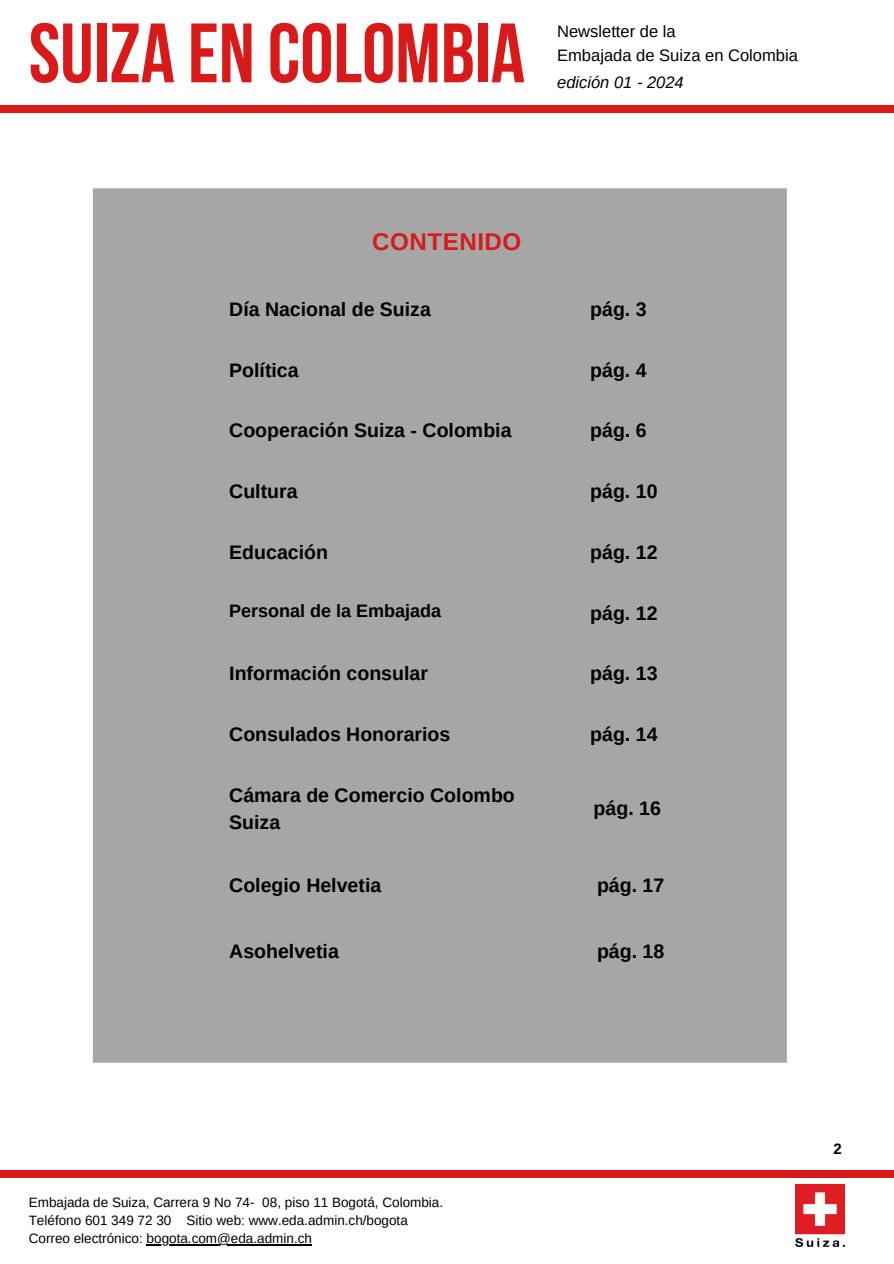
<style>
.page{position:relative;width:894px;height:1264px;background:#fff}
.page>*{position:absolute;margin:0;border:0;box-sizing:border-box;transform-origin:0 0}
.t1{font:700 84px "Bebas Neue";color:#d81a1a}
.t2{font:700 24.15px "Arimo";letter-spacing:.02em;color:#d81a1a}
.t3{font:700 19.5px/27px "Arimo";color:#000}
.t4{font:700 18px "Arimo";color:#000}
.t5{font:16.5px/24.8px "Arimo";color:#000}
.t6{font:italic 16.5px "Arimo";color:#000}
.t7{font:700 15px "Arimo";color:#000}
.t8{font:13.5px "Arimo";color:#000}
</style>
<div class="page">
<div style="left:0;top:105px;width:893px;height:8px;background:#d81a1a"></div>
<img style="left:795px;top:1184px;width:49px;height:62px">
<div style="left:0;top:1169px;width:893px;height:8px;background:#d81a1a"></div>
<hr style="left:147px;top:1244px;width:165px;height:1px;background:#000">
<div style="left:93px;top:188px;width:693px;height:874px;background:#a6a6a6"></div>
<hr style="left:213px;top:280px;width:3px;height:703px;background:#a6a6a6">
<hr style="left:574px;top:280px;width:2px;height:703px;background:#a6a6a6">
<hr style="left:677px;top:280px;width:3px;height:703px;background:#a6a6a6">
<hr style="left:213px;top:277px;width:467px;height:3px;background:#a6a6a6">
<hr style="left:213px;top:338px;width:467px;height:2px;background:#a6a6a6">
<hr style="left:213px;top:399px;width:467px;height:2px;background:#a6a6a6">
<hr style="left:213px;top:460px;width:467px;height:2px;background:#a6a6a6">
<hr style="left:213px;top:520px;width:467px;height:3px;background:#a6a6a6">
<hr style="left:213px;top:581px;width:467px;height:2px;background:#a6a6a6">
<hr style="left:213px;top:642px;width:467px;height:2px;background:#a6a6a6">
<hr style="left:213px;top:703px;width:467px;height:2px;background:#a6a6a6">
<hr style="left:213px;top:763px;width:467px;height:3px;background:#a6a6a6">
<hr style="left:213px;top:851px;width:467px;height:2px;background:#a6a6a6">
<hr style="left:213px;top:917px;width:467px;height:2px;background:#a6a6a6">
<hr style="left:213px;top:983px;width:467px;height:3px;background:#a6a6a6">
<p class="t1" style="left:29px;top:19px;width:497px">SUIZA EN COLOMBIA</p>
<p class="t5" style="left:557px;top:19px;width:242px">Newsletter de la<br>Embajada de Suiza en Colombia</p>
<p class="t6" style="left:557px;top:73px;width:128px">edición 01 - 2024</p>
<p class="t2" style="left:372px;top:228px;width:151px">CONTENIDO</p>
<p class="t3" style="left:229px;top:295px;width:203px">Día Nacional de Suiza</p>
<p class="t3" style="left:590px;top:295px;width:58px">pág. 3</p>
<p class="t3" style="left:229px;top:356px;width:71px">Política</p>
<p class="t3" style="left:590px;top:356px;width:58px">pág. 4</p>
<p class="t3" style="left:229px;top:417px;width:284px">Cooperación Suiza - Colombia</p>
<p class="t3" style="left:590px;top:417px;width:58px">pág. 6</p>
<p class="t3" style="left:229px;top:478px;width:70px">Cultura</p>
<p class="t3" style="left:590px;top:478px;width:69px">pág. 10</p>
<p class="t3" style="left:229px;top:538px;width:100px">Educación</p>
<p class="t3" style="left:590px;top:538px;width:69px">pág. 12</p>
<p class="t4" style="left:229px;top:601px;width:213px">Personal de la Embajada</p>
<p class="t3" style="left:590px;top:599px;width:69px">pág. 12</p>
<p class="t3" style="left:229px;top:660px;width:200px">Información consular</p>
<p class="t3" style="left:590px;top:660px;width:69px">pág. 13</p>
<p class="t3" style="left:229px;top:721px;width:222px">Consulados Honorarios</p>
<p class="t3" style="left:590px;top:721px;width:69px">pág. 14</p>
<p class="t3" style="left:229px;top:781px;width:287px">Cámara de Comercio Colombo<br>Suiza</p>
<p class="t3" style="left:593px;top:795px;width:69px">pág. 16</p>
<p class="t3" style="left:229px;top:871px;width:153px">Colegio Helvetia</p>
<p class="t3" style="left:597px;top:871px;width:69px">pág. 17</p>
<p class="t3" style="left:229px;top:937px;width:111px">Asohelvetia</p>
<p class="t3" style="left:597px;top:937px;width:69px">pág. 18</p>
<h3 class="t8" style="left:29px;top:1194px;width:416px">Embajada de Suiza, Carrera 9 No 74- 08, piso 11 Bogotá, Colombia.</h3>
<h3 class="t8" style="left:29px;top:1212px;width:380px">Teléfono 601 349 72 30 Sitio web: www.eda.admin.ch/bogota</h3>
<p class="t8" style="left:29px;top:1230px;width:285px">Correo electrónico: bogota.com@eda.admin.ch</p>
<p class="t7" style="left:833px;top:1140px;width:10px">2</p>
</div>
